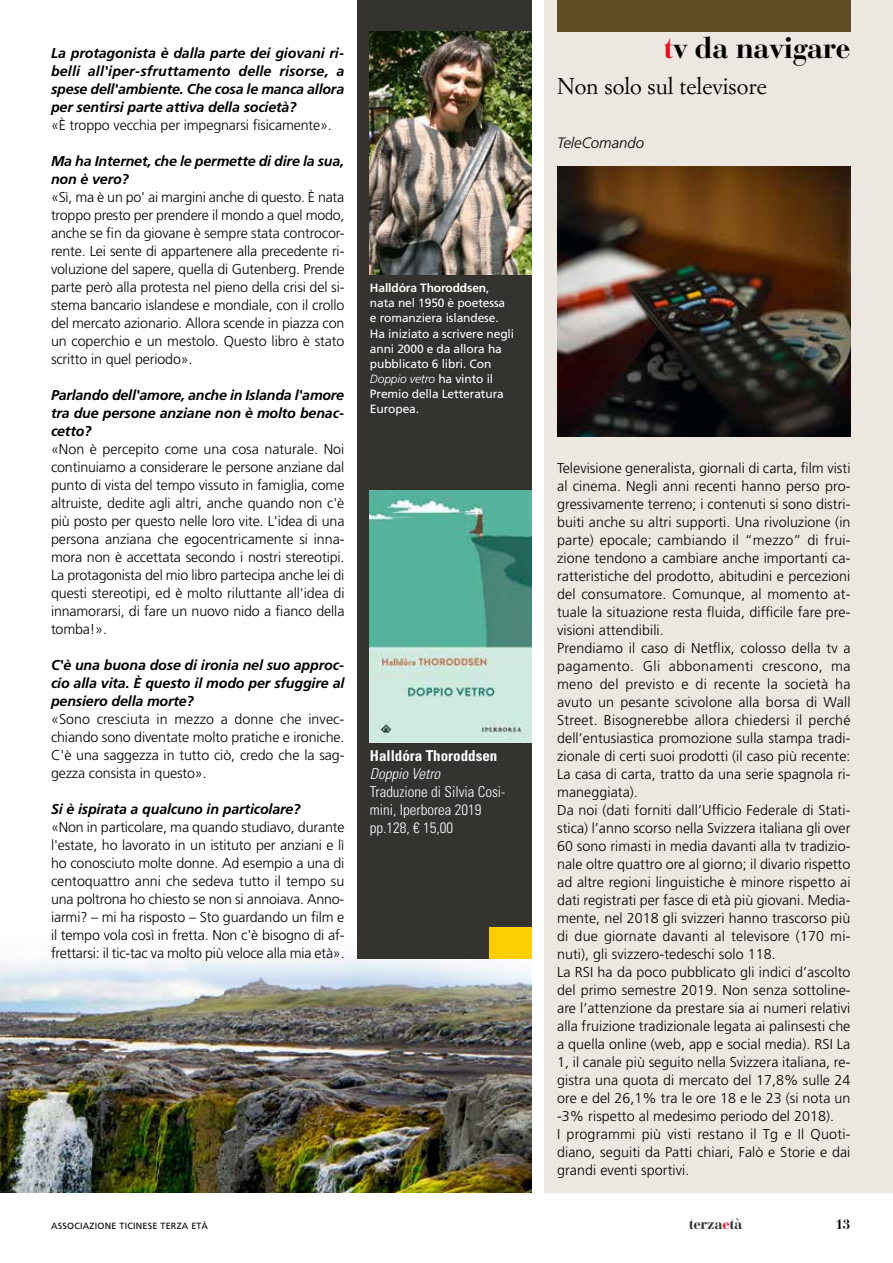
<style>
.page{position:relative;width:893px;height:1263px;background:#fff}
.page>*{position:absolute;margin:0;border:0;box-sizing:border-box;transform-origin:0 0}
.t1{font:700 30px "Bauer Bodoni Std";letter-spacing:-.025em;color:#000}
.t2{font:22.5px "Simoncini Garamond Std";color:#000}
.t3{font:300 condensed 15px/18px "Univers LT Std";color:#fff}
.t4{font:700 condensed 15px "Univers LT Std";color:#fff}
.t5{font:italic 300 15px "Frutiger LT Std";color:#000}
.t6{font:italic 300 condensed 15px "Univers LT Std";color:#fff}
.t7{font:700 15px "Bauer Bodoni Std";letter-spacing:-.025em;color:#312e2c}
.t8{font:300 14.25px/18px "Frutiger LT Std";letter-spacing:.005em;color:#000;text-align:justify}
.t9{font:italic 700 14.25px/18px "Frutiger LT Std";letter-spacing:-.01em;color:#000;text-align:justify}
.t10{font:700 13.5px "Bauer Bodoni Std";color:#000}
.t11{font:12px/15px "Frutiger LT Std";letter-spacing:-.01em;color:#fff}
.t12{font:9px "Frutiger LT Std";letter-spacing:.025em;color:#000}
.s1{font-weight:700}
.s2{font-weight:300;font-style:italic}
.s3{color:#e30e22}
</style>
<div class="page">
<img style="left:0;top:956px;width:531px;height:236px">
<div style="left:357px;top:0;width:174px;height:958px;background:#353330"></div>
<div style="left:544px;top:0;width:349px;height:1192px;background:#ece8e1"></div>
<div style="left:557px;top:0;width:293px;height:32px;background:#604c25"></div>
<img style="left:370px;top:490px;width:161px;height:252px">
<img style="left:370px;top:32px;width:161px;height:242px">
<img style="left:557px;top:166px;width:293px;height:270px">
<div style="left:489px;top:927px;width:42px;height:31px;background:#fecf00"></div>
<p class="t9" style="left:51px;top:45px;width:295px">La protagonista è dalla parte dei giovani ri&shy;belli all'iper-sfruttamento delle risorse, a spese dell'ambiente. Che cosa le manca allora per sentirsi parte attiva della società?</p>
<p class="t8" style="left:51px;top:117px;width:282px">«È troppo vecchia per impegnarsi fisicamente».</p>
<p class="t9" style="left:51px;top:153px;width:295px">Ma ha Internet, che le permette di dire la sua, non è vero?</p>
<p class="t8" style="left:51px;top:189px;width:295px">«Sì, ma è un po' ai margini anche di questo. È nata troppo presto per prendere il mondo a quel modo, anche se fin da giovane è sempre stata controcor&shy;rente. Lei sente di appartenere alla precedente ri&shy;voluzione del sapere, quella di Gutenberg. Prende parte però alla protesta nel pieno della crisi del si&shy;stema bancario islandese e mondiale, con il crollo del mercato azionario. Allora scende in piazza con un coperchio e un mestolo. Questo libro è stato scritto in quel periodo».</p>
<p class="t9" style="left:51px;top:387px;width:295px">Parlando dell'amore, anche in Islanda l'amore tra due persone anziane non è molto benac&shy;cetto?</p>
<p class="t8" style="left:51px;top:441px;width:295px">«Non è percepito come una cosa naturale. Noi continuiamo a considerare le persone anziane dal punto di vista del tempo vissuto in famiglia, come altruiste, dedite agli altri, anche quando non c'è più posto per questo nelle loro vite. L'idea di una persona anziana che egocentricamente si inna&shy;mora non è accettata secondo i nostri stereotipi.<br>La protagonista del mio libro partecipa anche lei di questi stereotipi, ed è molto riluttante all'idea di innamorarsi, di fare un nuovo nido a fianco della tomba!».</p>
<p class="t9" style="left:51px;top:657px;width:295px">C'è una buona dose di ironia nel suo approc&shy;cio alla vita. È questo il modo per sfuggire al pensiero della morte?</p>
<p class="t8" style="left:51px;top:711px;width:295px">«Sono cresciuta in mezzo a donne che invec&shy;chiando sono diventate molto pratiche e ironiche.<br>C'è una saggezza in tutto ciò, credo che la sag&shy;gezza consista in questo».</p>
<p class="t9" style="left:51px;top:800px;width:251px">Si è ispirata a qualcuno in particolare?</p>
<p class="t8" style="left:51px;top:819px;width:295px">«Non in particolare, ma quando studiavo, durante l'estate, ho lavorato in un istituto per anziani e lì ho conosciuto molte donne. Ad esempio a una di centoquattro anni che sedeva tutto il tempo su una poltrona ho chiesto se non si annoiava. Anno&shy;iarmi? – mi ha risposto – Sto guardando un film e il tempo vola così in fretta. Non c'è bisogno di af&shy;frettarsi: il tic-tac va molto più veloce alla mia età».</p>
<p class="t11" style="left:370px;top:281px;width:146px"><span class="s1">Halldóra Thoroddsen</span>, nata nel 1950 è poetessa e romanziera islandese.<br>Ha iniziato a scrivere negli anni 2000 e da allora ha pubblicato 6 libri. Con<br><span class="s2">Doppio vetro</span> ha vinto il<br>Premio della Letteratura<br>Europea.</p>
<p class="t4" style="left:370px;top:746px;width:129px">Halldóra Thoroddsen</p>
<p class="t6" style="left:370px;top:764px;width:72px">Doppio Vetro</p>
<p class="t3" style="left:370px;top:782px;width:137px">Traduzione di Silvia Cosi&shy;mini, Iperborea 2019 pp.128, € 15,00</p>
<h1 class="t1" style="left:663px;top:30px;width:188px"><span class="s3">t</span>v da navigare</h1>
<h2 class="t2" style="left:557px;top:73px;width:211px">Non solo sul televisore</h2>
<p class="t5" style="left:557px;top:135px;width:88px">TeleComando</p>
<p class="t8" style="left:557px;top:459px;width:295px;text-align:left">Televisione generalista, giornali di carta, film visti al cinema. Negli anni recenti hanno perso pro&shy;gressivamente terreno; i contenuti si sono distri&shy;buiti anche su altri supporti. Una rivoluzione (in parte) epocale; cambiando il “mezzo” di frui&shy;zione tendono a cambiare anche importanti ca&shy;ratteristiche del prodotto, abitudini e percezioni del consumatore. Comunque, al momento at&shy;tuale la situazione resta fluida, difficile fare pre&shy;visioni attendibili.<br>Prendiamo il caso di Netflix, colosso della tv a pagamento. Gli abbonamenti crescono, ma meno del previsto e di recente la società ha avuto un pesante scivolone alla borsa di Wall Street. Bisognerebbe allora chiedersi il perché dell’entusiastica promozione sulla stampa tradi&shy;zionale di certi suoi prodotti (il caso più recente:<br>La casa di carta, tratto da una serie spagnola ri&shy;maneggiata).<br>Da noi (dati forniti dall’Ufficio Federale di Stati&shy;stica) l’anno scorso nella Svizzera italiana gli over 60 sono rimasti in media davanti alla tv tradizio&shy;nale oltre quattro ore al giorno; il divario rispetto ad altre regioni linguistiche è minore rispetto ai dati registrati per fasce di età più giovani. Media&shy;mente, nel 2018 gli svizzeri hanno trascorso più di due giornate davanti al televisore (170 mi&shy;nuti), gli svizzero-tedeschi solo 118.<br>La RSI ha da poco pubblicato gli indici d’ascolto del primo semestre 2019. Non senza sottoline&shy;are l’attenzione da prestare sia ai numeri relativi alla fruizione tradizionale legata ai palinsesti che a quella online (web, app e social media). RSI La 1, il canale più seguito nella Svizzera italiana, re&shy;gistra una quota di mercato del 17,8% sulle 24 ore e del 26,1% tra le ore 18 e le 23 (si nota un -3% rispetto al medesimo periodo del 2018).<br>I programmi più visti restano il Tg e Il Quoti&shy;diano, seguiti da Patti chiari, Falò e Storie e dai grandi eventi sportivi.</p>
<p class="t12" style="left:51px;top:1220px;width:158px">ASSOCIAZIONE TICINESE TERZA ETÀ</p>
<p class="t7" style="left:689px;top:1214px;width:55px">terza<span class="s3">e</span>tà</p>
<p class="t10" style="left:835px;top:1216px;width:17px">13</p>
</div>
